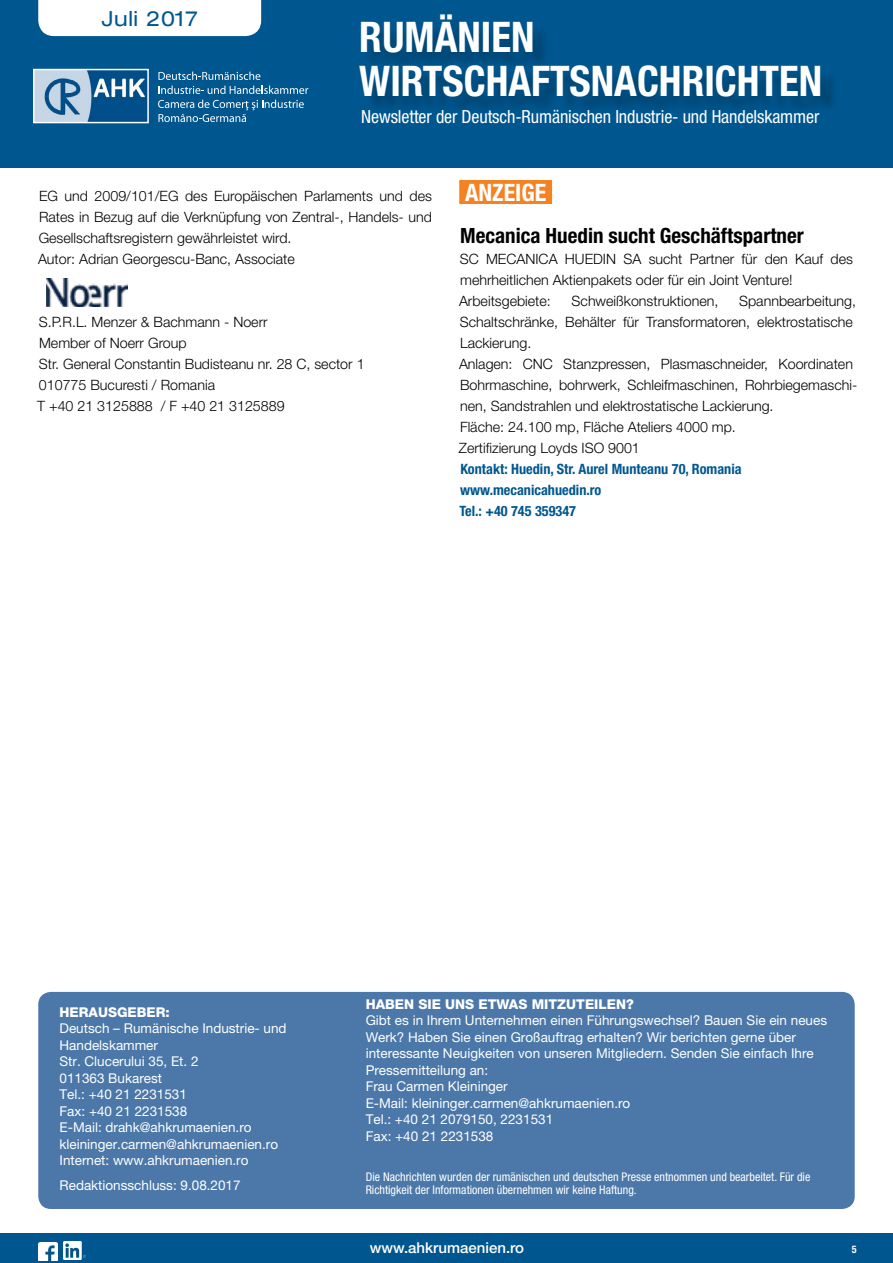
<style>
.page{position:relative;width:893px;height:1263px;background:#fff}
.page>*{position:absolute;margin:0;border:0;box-sizing:border-box;transform-origin:0 0}
.t1{font:700 condensed 42.3px/44px "Helvetica Neue LT Pro";color:#fff}
.t2{font:700 condensed 24px "Helvetica Neue LT Pro";color:#fff}
.t3{font:700 condensed 21px "Helvetica Neue LT Pro";color:#000}
.t4{font:expanded 20.85px "Helvetica Neue LT Pro";letter-spacing:.03em;color:#005790}
.t5{font:condensed 18px "Helvetica Neue LT Pro";letter-spacing:-.005em;color:#fff}
.t6{font:500 15px "Helvetica Neue LT Pro";color:#fff}
.t7{font:300 14.25px/21px "Helvetica Neue LT Pro";color:#000}
.t8{font:700 condensed 14.25px/21px "Helvetica Neue LT Pro";color:#005790}
.t9{font:13.5px/16.5px "Helvetica Neue LT Pro";color:#fff}
.t10{font:800 13.5px "Helvetica Neue LT Pro";color:#fff}
.t11{font:condensed 12px/13.5px "Helvetica Neue LT Pro";color:#fff}
.t12{font:700 condensed 10.5px "Helvetica Neue LT Pro";color:#fff}
</style>
<div class="page">
<div style="left:0;top:1233px;width:893px;height:30px;background:#005790"></div>
<div style="left:0;top:0;width:893px;height:168px;background:#005790"></div>
<div style="left:38px;top:0;width:223px;height:36px;background:#fff"></div>
<svg style="left:158px;top:72px;width:102px;height:8px"></svg>
<svg style="left:159px;top:86px;width:149px;height:8px"></svg>
<svg style="left:158px;top:100px;width:146px;height:22px"></svg>
<div style="left:363px;top:17px;width:476px;height:98px;background:#000;opacity:.25"></div>
<img style="left:39px;top:1242px;width:18px;height:18px">
<img style="left:63px;top:1241px;width:22px;height:18px">
<img style="left:36px;top:72px;width:110px;height:48px">
<div style="left:33px;top:69px;width:116px;height:54px;border:2px solid #fff"></div>
<img style="left:46px;top:278px;width:81px;height:28px">
<div style="left:459px;top:180px;width:93px;height:24px;background:#f58220"></div>
<div style="left:38px;top:992px;width:817px;height:217px;background:#4b78a9;border-radius:13px"></div>
<h3 class="t4" style="left:102px;top:7px;width:98px">Juli 2017</h3>
<h1 class="t1" style="left:359px;top:14px;width:464px">Rumänien<br>Wirtschaftsnachrichten</h1>
<p class="t5" style="left:361px;top:106px;width:460px">Newsletter der Deutsch-Rumänischen Industrie- und Handelskammer</p>
<p class="t7" style="left:38px;top:185px;width:395px">EG und 2009/101/EG des Europäischen Parlaments und des Rates in Bezug auf die Verknüpfung von Zentral-, Handels- und Gesellschaftsregistern gewährleistet wird.<br>Autor: Adrian Georgescu-Banc, Associate</p>
<p class="t7" style="left:37px;top:311px;width:329px">S.P.R.L. Menzer &amp; Bachmann - Noerr<br>Member of Noerr Group<br>Str. General Constantin Budisteanu nr. 28 C, sector 1<br>010775 Bucuresti / Romania<br>T +40 21 3125888 / F +40 21 3125889</p>
<h2 class="t2" style="left:465px;top:178px;width:83px">anzeige</h2>
<h3 class="t3" style="left:460px;top:223px;width:345px">Mecanica Huedin sucht Geschäftspartner</h3>
<p class="t7" style="left:459px;top:248px;width:395px">SC MECANICA HUEDIN SA sucht Partner für den Kauf des mehrheitlichen Aktienpakets oder für ein Joint Venture!<br>Arbeitsgebiete:</p>
<p class="t7" style="left:459px;top:290px;width:400px;text-indent:280px">Spannbearbeitung, Schaltschränke, Behälter für Transformatoren, elektrostatische Lackierung.<br>Anlagen: CNC Stanzpressen, Plasmaschneider, Koordinaten Bohrmaschine, bohrwerk, Schleifmaschinen, Rohrbiegemaschi&shy;nen, Sandstrahlen und elektrostatische Lackierung.<br>Fläche: 24.100 mp, Fläche Ateliers 4000 mp.<br>Zertifizierung Loyds ISO 9001</p>
<p class="t8" style="left:459px;top:458px;width:284px">Kontakt: Huedin, Str. Aurel Munteanu 70, Romania www.mecanicahuedin.ro<br>Tel.: +40 745 359347</p>
<p class="t7" style="left:572px;top:290px;width:148px">Schweißkonstruktionen,</p>
<p class="t10" style="left:60px;top:1004px;width:112px">HERAUSGEBER:</p>
<p class="t9" style="left:60px;top:1020px;width:229px">Deutsch – Rumänische Industrie- und<br>Handelskammer<br>Str. Clucerului 35, Et. 2<br>011363 Bukarest<br>Tel.: +40 21 2231531<br>Fax: +40 21 2231538<br>E-Mail: drahk@ahkrumaenien.ro kleininger.carmen@ahkrumaenien.ro<br>Internet: www.ahkrumaenien.ro</p>
<p class="t9" style="left:60px;top:1177px;width:183px">Redaktionsschluss: 9.08.2017</p>
<p class="t10" style="left:366px;top:996px;width:21px">HABE</p>
<p class="t10" style="left:404px;top:996px;width:231px">N SIE UNS ETWAS MITZUTEILEN?</p>
<p class="t9" style="left:366px;top:1012px;width:463px">Gibt es in Ihrem Unternehmen einen Führungswechsel? Bauen Sie ein neues Werk? Haben Sie einen Großauftrag erhalten? Wir berichten gerne über interessante Neuigkeiten von unseren Mitgliedern. Senden Sie einfach Ihre Pressemitteilung an:<br>Frau Carmen Kleininger<br>E-Mail: kleininger.carmen@ahkrumaenien.ro<br>Tel.: +40 21 2079150, 2231531<br>Fax: +40 21 2231538</p>
<p class="t11" style="left:366px;top:1170px;width:446px">Die Nachrichten wurden der rumänischen und deutschen Presse entnommen und bearbeitet. Für die<br>Richtigkeit der Informationen übernehmen wir keine Haftung.</p>
<p class="t6" style="left:370px;top:1239px;width:156px">www.ahkrumaenien.ro</p>
<p class="t12" style="left:852px;top:1242px;width:6px">5</p>
</div>
